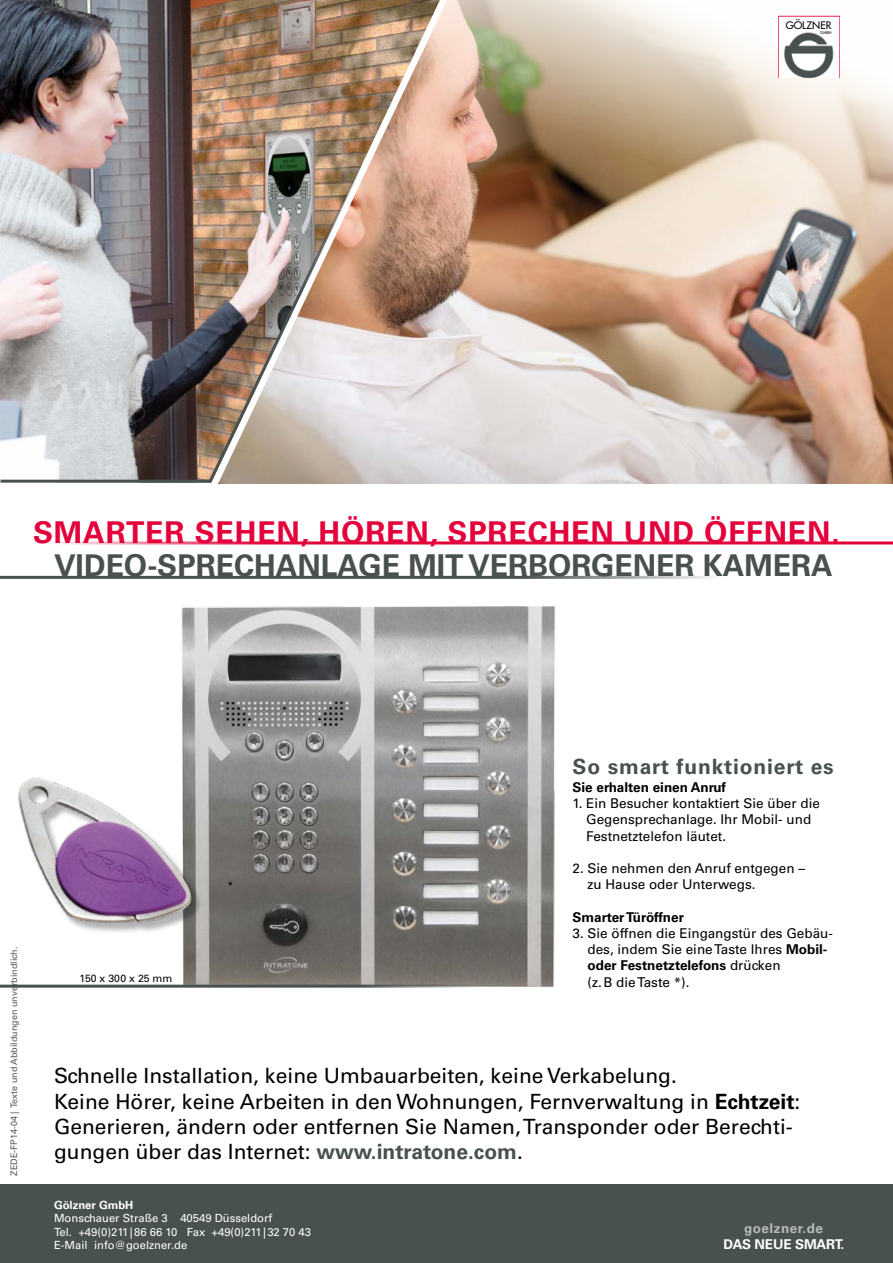
<style>
.page{position:relative;width:893px;height:1263px;background:#fff}
.page>*{position:absolute;margin:0;border:0;box-sizing:border-box;transform-origin:0 0}
.t1{font:700 30px "Univers LT Std";color:#485150}
.t2{font:700 30px "Univers LT Std";letter-spacing:.03em;color:#e4003a}
.t3{font:21px/25.2px "Univers LT Std";color:#000}
.t4{font:700 21px "Univers LT Std";letter-spacing:.04em;color:#485150}
.t5{font:13.5px/16.2px "Univers LT Std";color:#000}
.t6{font:700 13.5px "Univers LT Std";color:#000}
.t7{font:700 13.5px "Univers LT Std";letter-spacing:-.01em;color:#fff}
.t8{font:700 13.5px "Univers LT Std";letter-spacing:.04em;color:#b6b9b9}
.t9{font:11.25px/13.5px "Univers LT Std";color:#fff}
.t10{font:700 11.25px "Univers LT Std";color:#fff}
.t11{font:10.5px "Univers LT Std";color:#000}
.t12{font:10.05px "Futura";color:#000}
.t13{font:9px "Univers LT Std";color:#575756}
.t14{font:3.9px "Futura";color:#000}
.s1{font-weight:700}
.s2{font-weight:700;color:#485150}
</style>
<div class="page">
<img style="left:85px;top:606px;width:471px;height:381px">
<hr style="left:0;top:576px;width:724px;height:3px;background:#485150">
<img style="left:465px;top:0;width:428px;height:483px">
<img style="left:0;top:0;width:465px;height:484px">
<hr style="left:44px;top:541px;width:849px;height:3px;background:#e4003a">
<img style="left:0;top:162px;width:365px;height:322px">
<hr style="left:0;top:985px;width:483px;height:3px;background:#485150">
<img style="left:18px;top:747px;width:222px;height:235px">
<div style="left:0;top:1185px;width:893px;height:78px;background:#485150"></div>
<svg style="left:779px;top:16px;width:60px;height:62px"></svg>
<p class="t12" style="left:786px;top:19px;width:47px">GÖLZNER</p>
<p class="t14" style="left:820px;top:30px;width:13px">GMBH</p>
<h1 class="t2" style="left:33px;top:514px;width:808px">SMARTER SEHEN, HÖREN, SPRECHEN UND ÖFFNEN.</h1>
<h1 class="t1" style="left:54px;top:548px;width:780px">VIDEO-SPRECHANLAGE MIT VERBORGENER KAMERA</h1>
<p class="t13" style="left:8px;top:1175px;width:230px;rotate:-90deg">ZEDE-FP14-04 | Texte und Abbildungen unverbindlich.</p>
<p class="t11" style="left:79px;top:972px;width:95px">150 x 300 x 25 mm</p>
<h2 class="t4" style="left:572px;top:754px;width:263px">So smart funktioniert es</h2>
<p class="t6" style="left:572px;top:779px;width:155px">Sie erhalten einen Anruf</p>
<p class="t5" style="left:586px;top:795px;width:235px;text-indent:-14px">1. Ein Besucher kontaktiert Sie über die<br>Gegensprechanlage. Ihr Mobil- und<br>Festnetztelefon läutet.</p>
<p class="t5" style="left:587px;top:860px;width:219px;text-indent:-15px">2. Sie nehmen den Anruf entgegen – zu Hause oder Unterwegs.</p>
<p class="t6" style="left:572px;top:909px;width:113px">Smarter Türöffner</p>
<p class="t5" style="left:587px;top:925px;width:247px;text-indent:-15px">3. Sie öffnen die Eingangstür des Gebäu&shy;des, indem Sie eine Taste Ihres <span class="s1">Mobil&shy;oder Festnetztelefons</span> drücken<br>(z.B die Taste *).</p>
<p class="t3" style="left:54px;top:1063px;width:748px">Schnelle Installation, keine Umbauarbeiten, keine Verkabelung.<br>Keine Hörer, keine Arbeiten in den Wohnungen, Fernverwaltung in <span class="s1">Echtzeit</span>:<br>Generieren, ändern oder entfernen Sie Namen, Transponder oder Berechti&shy;gungen über das Internet: <span class="s2">www.intratone.com</span>.</p>
<p class="t10" style="left:54px;top:1198px;width:81px">Gölzner GmbH</p>
<p class="t9" style="left:54px;top:1212px;width:259px">Monschauer Straße 3 40549 Düsseldorf<br>Tel. +49(0)211|86 66 10 Fax +49(0)211|32 70 43<br>E-Mail info@goelzner.de</p>
<p class="t8" style="left:744px;top:1221px;width:80px">goelzner.de</p>
<p class="t7" style="left:724px;top:1236px;width:122px">DAS NEUE SMART.</p>
</div>
